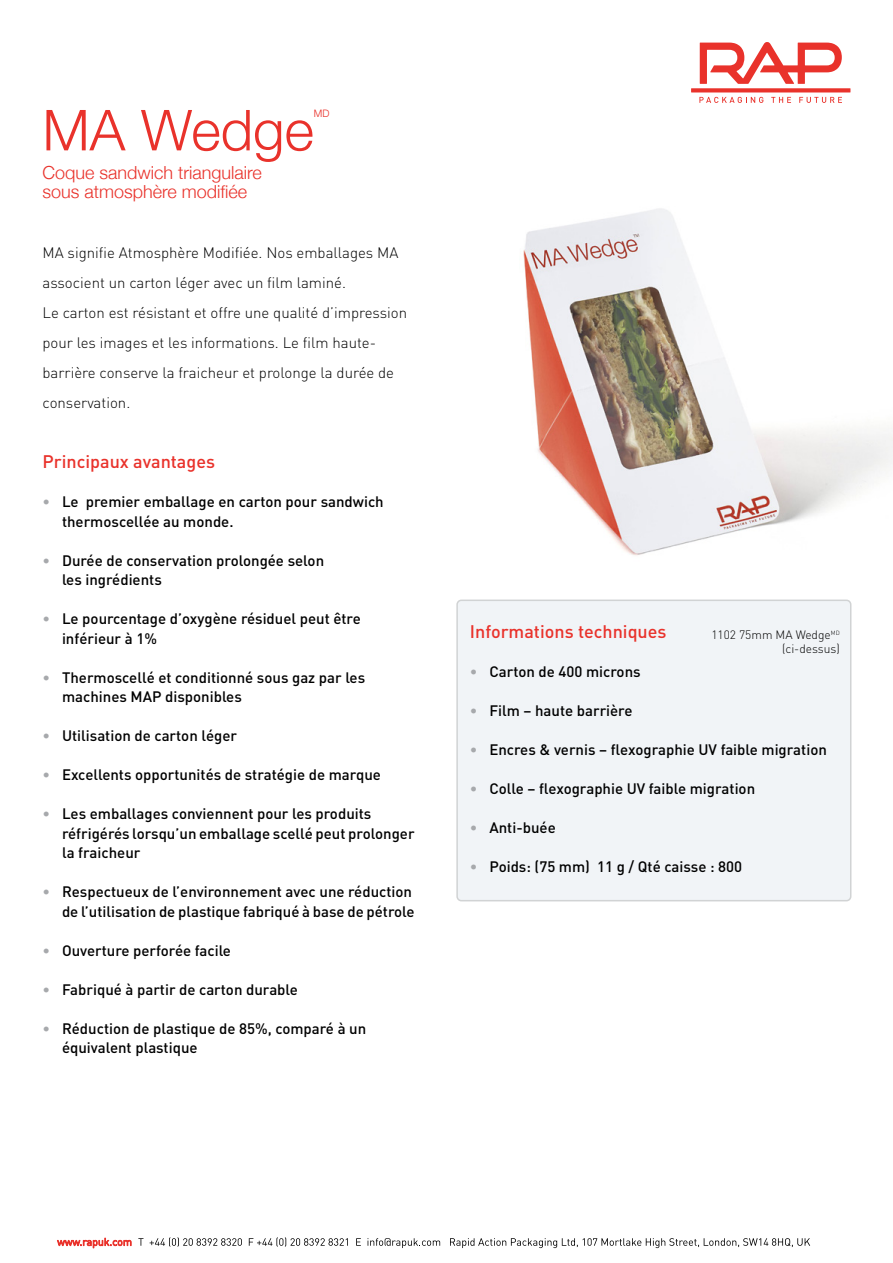
<style>
.page{position:relative;width:893px;height:1263px;background:#fff}
.page>*{position:absolute;margin:0;border:0;box-sizing:border-box;transform-origin:0 0}
.t1{font:300 56.55px "Helvetica Neue";color:#e9322b}
.t2{font:300 18px/19.5px "Helvetica Neue";color:#e9322b}
.t3{font:500 18px "DIN";color:#e9322b}
.t4{font:500 15px/19.5px "DIN";color:#000}
.t5{font:300 15px/30px "DIN";color:#000}
.t6{font:300 12px/13.5px "DIN";color:#000;text-align:right}
.t7{font:300 10.2px "Helvetica Neue";color:#e9322b}
.s1{color:#a7a9ac}
</style>
<div class="page">
<svg style="left:699px;top:97px;width:64px;height:6px"></svg>
<svg style="left:771px;top:97px;width:20px;height:6px"></svg>
<svg style="left:799px;top:97px;width:43px;height:6px"></svg>
<svg style="left:700px;top:42px;width:142px;height:42px"></svg>
<svg style="left:691px;top:88px;width:159px;height:4px"></svg>
<svg style="left:138px;top:1238px;width:5px;height:8px"></svg>
<svg style="left:150px;top:1237px;width:92px;height:10px"></svg>
<svg style="left:249px;top:1237px;width:99px;height:10px"></svg>
<svg style="left:356px;top:1238px;width:5px;height:8px"></svg>
<svg style="left:368px;top:1238px;width:72px;height:10px"></svg>
<svg style="left:450px;top:1238px;width:360px;height:10px"></svg>
<svg style="left:57px;top:1238px;width:75px;height:10px"></svg>
<img style="left:523px;top:208px;width:370px;height:419px">
<div style="left:457px;top:600px;width:394px;height:301px;background:#f1f4f7;border-radius:4px"></div>
<div style="left:456px;top:599px;width:395px;height:302px;border:2px solid #d1d3d4;border-radius:4px"></div>
<h1 class="t1" style="left:43px;top:96px;width:273px">MA Wedge</h1>
<p class="t7" style="left:314px;top:107px;width:17px">MD</p>
<p class="t2" style="left:43px;top:162px;width:221px">Coque sandwich triangulaire sous atmosphère modifiée</p>
<p class="t5" style="left:43px;top:238px;width:366px">MA signifie Atmosphère Modifiée. Nos emballages MA associent un carton léger avec un film laminé.<br>Le carton est résistant et offre une qualité d’impression pour les images et les informations. Le film haute&shy;barrière conserve la fraicheur et prolonge la durée de conservation.</p>
<p class="t3" style="left:43px;top:450px;width:174px">Principaux avantages</p>
<p class="t4" style="left:62px;top:492px;width:323px;text-indent:-20px"><span class="s1">•</span> Le premier emballage en carton pour sandwich thermoscellée au monde.</p>
<p class="t4" style="left:62px;top:550px;width:264px;text-indent:-20px"><span class="s1">•</span> Durée de conservation prolongée selon les ingrédients</p>
<p class="t4" style="left:62px;top:609px;width:300px;text-indent:-20px"><span class="s1">•</span> Le pourcentage d’oxygène résiduel peut être inférieur à 1%</p>
<p class="t4" style="left:62px;top:667px;width:305px;text-indent:-20px"><span class="s1">•</span> Thermoscellé et conditionné sous gaz par les machines MAP disponibles</p>
<p class="t4" style="left:43px;top:726px;width:196px"><span class="s1">•</span> Utilisation de carton léger</p>
<p class="t4" style="left:43px;top:765px;width:340px"><span class="s1">•</span> Excellents opportunités de stratégie de marque</p>
<p class="t4" style="left:62px;top:804px;width:354px;text-indent:-20px"><span class="s1">•</span> Les emballages conviennent pour les produits réfrigérés lorsqu’un emballage scellé peut prolonger la fraicheur</p>
<p class="t4" style="left:43px;top:882px;width:374px;text-align:right"><span class="s1">•</span> Respectueux de l’environnement avec une réduction de l’utilisation de plastique fabriqué à base de pétrole</p>
<p class="t4" style="left:43px;top:940px;width:190px"><span class="s1">•</span> Ouverture perforée facile</p>
<p class="t4" style="left:43px;top:979px;width:257px"><span class="s1">•</span> Fabriqué à partir de carton durable</p>
<p class="t4" style="left:62px;top:1018px;width:306px;text-indent:-20px"><span class="s1">•</span> Réduction de plastique de 85%, comparé à un équivalent plastique</p>
<p class="t3" style="left:470px;top:620px;width:198px">Informations techniques</p>
<p class="t4" style="left:470px;top:662px;width:172px"><span class="s1">•</span> Carton de 400 microns</p>
<p class="t4" style="left:470px;top:701px;width:164px"><span class="s1">•</span> Film – haute barrière</p>
<p class="t4" style="left:470px;top:740px;width:359px"><span class="s1">•</span> Encres &amp; vernis – flexographie UV faible migration</p>
<p class="t4" style="left:470px;top:779px;width:287px"><span class="s1">•</span> Colle – flexographie UV faible migration</p>
<p class="t4" style="left:470px;top:818px;width:87px"><span class="s1">•</span> Anti-buée</p>
<p class="t4" style="left:470px;top:857px;width:274px"><span class="s1">•</span> Poids: (75 mm) 11 g / Qté caisse : 800</p>
<p class="t6" style="left:711px;top:628px;width:130px">1102 75mm MA Wedge<sup>MD </sup>(ci-dessus)</p>
</div>
